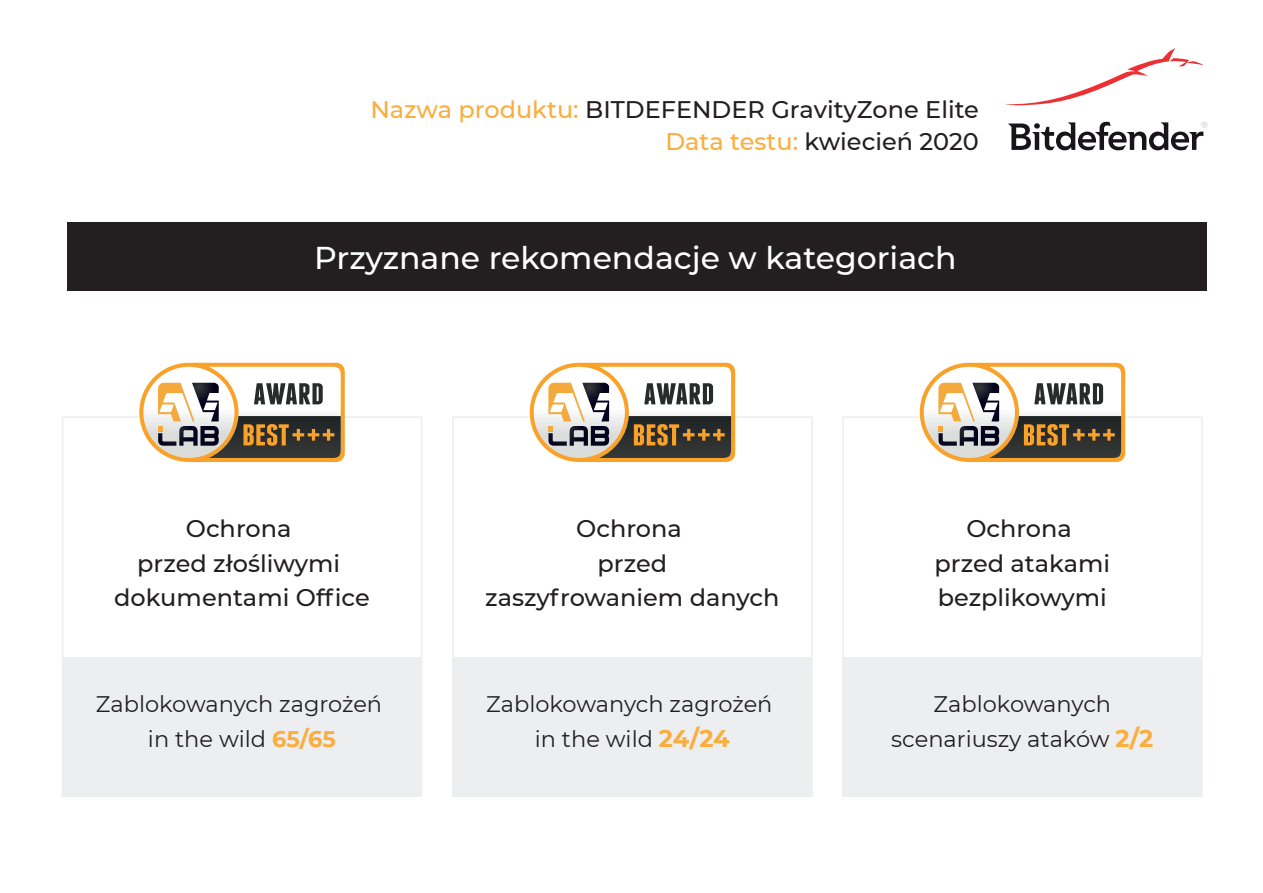
<style>
.page{position:relative;width:1263px;height:893px;background:#fff}
.page>*{position:absolute;margin:0;border:0;box-sizing:border-box;transform-origin:0 0}
.t1{font:500 31.5px "Montserrat";color:#fff}
.t2{font:500 24px/34.5px "Montserrat";color:#231f20;text-align:center}
.t3{font:22.5px/34.5px "Montserrat";color:#231f20;text-align:center}
.s1{color:#fbad3e}
.s2{font-weight:700;color:#fbad3e}
.s3{font-weight:700;font-size:24px;color:#fbad3e}
</style>
<div class="page">
<div style="left:68px;top:223px;width:1139px;height:68px;background:#231f20"></div>
<svg style="left:139px;top:363px;width:206px;height:99px"></svg>
<div style="left:63px;top:657px;width:359px;height:140px;background:#eceeef"></div>
<div style="left:453px;top:657px;width:359px;height:140px;background:#eceeef"></div>
<div style="left:843px;top:657px;width:359px;height:140px;background:#eceeef"></div>
<svg style="left:1006px;top:48px;width:197px;height:57px"></svg>
<svg style="left:1008px;top:121px;width:199px;height:30px"></svg>
<svg style="left:530px;top:363px;width:205px;height:99px"></svg>
<svg style="left:920px;top:363px;width:205px;height:99px"></svg>
<p class="t2" style="left:370px;top:93px;width:610px;line-height:31.5px;text-align:right"><span class="s1">Nazwa produktu:</span> BITDEFENDER GravityZone Elite<br><span class="s1">Data testu:</span> kwiecień 2020</p>
<h1 class="t1" style="left:314px;top:235px;width:644px">Przyznane rekomendacje w kategoriach</h1>
<p class="t2" style="left:114px;top:511px;width:257px">Ochrona<br>przed złośliwymi dokumentami Office</p>
<p class="t3" style="left:96px;top:686px;width:288px">Zablokowanych zagrożeń in the wild <span class="s2">65/65</span></p>
<p class="t2" style="left:485px;top:511px;width:296px">Ochrona<br>przed<br>zaszyfrowaniem danych</p>
<p class="t3" style="left:486px;top:686px;width:288px">Zablokowanych zagrożeń in the wild <span class="s3">24/24</span></p>
<p class="t2" style="left:934px;top:511px;width:177px">Ochrona przed atakami bezplikowymi</p>
<p class="t3" style="left:891px;top:686px;width:264px">Zablokowanych scenariuszy ataków <span class="s3">2/2</span></p>
</div>
